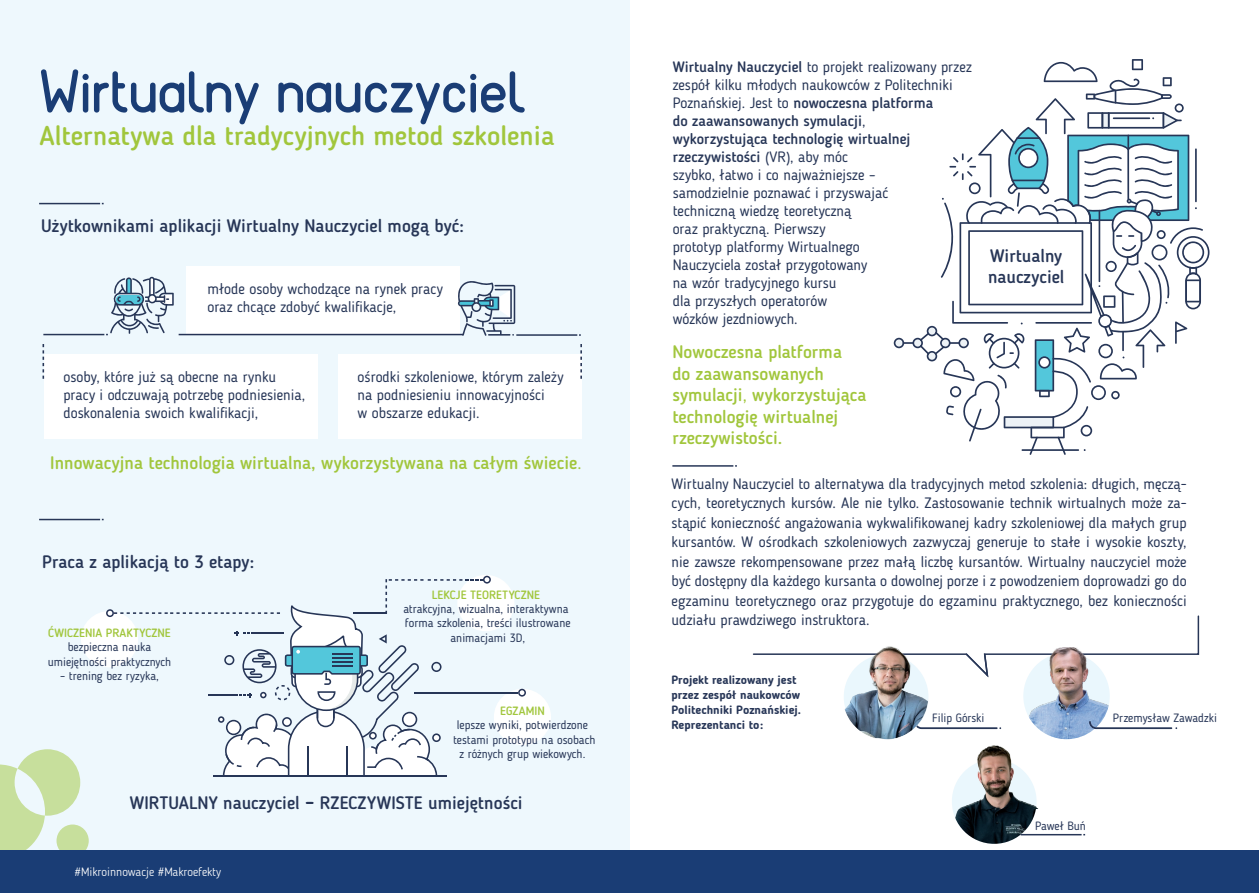
<style>
.page{position:relative;width:1259px;height:893px;background:#fff}
.page>*{position:absolute;margin:0;border:0;box-sizing:border-box;transform-origin:0 0}
.t1{font:700 60px "Reef";color:#1a3d75}
.t2{font:500 27px "Blogger Sans";color:#a1c63c}
.t3{font:500 18px/21.6px "Blogger Sans";color:#a1c63c}
.t4{font:500 18px/21.6px "Blogger Sans";color:#273657}
.t5{font:15px/18px "Blogger Sans";color:#273657}
.t6{font:12px/14.4px "Blogger Sans";color:#273657;text-align:center}
.t7{font:700 12px/15px "Blogger Sans";color:#273657}
.t8{font:500 12px "Blogger Sans";color:#a1c63c}
.t9{font:300 12px "Blogger Sans";color:#fff}
.s1{font-weight:400}
.s2{font-weight:500;color:#a1c63c}
.s3{font-weight:500}
</style>
<div class="page">
<div style="left:0;top:0;width:629px;height:893px;background:#eef8fd"></div>
<svg style="left:0;top:749px;width:80px;height:102px"></svg>
<svg style="left:56px;top:824px;width:33px;height:33px"></svg>
<div style="left:0;top:851px;width:1259px;height:42px;background:#1a3d75"></div>
<div style="left:81px;top:611px;width:57px;height:56px;background:#fff;border-radius:50%"></div>
<div style="left:186px;top:267px;width:273px;height:67px;background:#fff"></div>
<div style="left:44px;top:354px;width:273px;height:85px;background:#fff"></div>
<div style="left:338px;top:354px;width:244px;height:85px;background:#fff"></div>
<div style="left:494px;top:689px;width:57px;height:56px;background:#fff;border-radius:50%"></div>
<div style="left:457px;top:575px;width:57px;height:56px;background:#fff;border-radius:50%"></div>
<svg style="left:457px;top:280px;width:58px;height:56px"></svg>
<hr style="left:672px;top:465px;width:61px;height:2px;background:#273657">
<hr style="left:39px;top:519px;width:61px;height:1px;background:#273657">
<hr style="left:39px;top:203px;width:61px;height:1px;background:#273657">
<hr style="left:43px;top:334px;width:61px;height:1px;background:#273657">
<svg style="left:106px;top:276px;width:68px;height:59px"></svg>
<hr style="left:516px;top:334px;width:61px;height:2px;background:#273657">
<svg style="left:752px;top:615px;width:447px;height:63px"></svg>
<svg style="left:893px;top:59px;width:316px;height:396px"></svg>
<img style="left:1023px;top:684px;width:85px;height:55px">
<svg style="left:944px;top:727px;width:57px;height:2px"></svg>
<svg style="left:1089px;top:721px;width:88px;height:8px"></svg>
<img style="left:1007px;top:647px;width:101px;height:37px">
<div style="left:106px;top:609px;width:8px;height:8px;border:1px solid #253255;border-radius:50%"></div>
<div style="left:518px;top:689px;width:8px;height:8px;border:1px solid #253255;border-radius:50%"></div>
<div style="left:483px;top:576px;width:8px;height:8px;border:1px solid #253255;border-radius:50%"></div>
<hr style="left:466px;top:692px;width:30px;height:1px;background:#273657">
<hr style="left:488px;top:692px;width:30px;height:1px;background:#273657">
<svg style="left:43px;top:344px;width:1px;height:35px"></svg>
<svg style="left:580px;top:344px;width:2px;height:35px"></svg>
<svg style="left:114px;top:579px;width:369px;height:198px"></svg>
<img style="left:819px;top:635px;width:125px;height:105px">
<hr style="left:179px;top:334px;width:284px;height:1px;background:#253255">
<img style="left:952px;top:759px;width:84px;height:85px;border-radius:42px">
<img style="left:921px;top:736px;width:151px;height:73px">
<hr style="left:1020px;top:834px;width:61px;height:1px;background:#273657">
<h1 class="t1" style="left:39px;top:53px;width:487px">Wirtualny nauczyciel</h1>
<h2 class="t2" style="left:39px;top:119px;width:517px">Alternatywa dla tradycyjnych metod szkolenia</h2>
<p class="t4" style="left:41px;top:214px;width:424px">Użytkownikami aplikacji Wirtualny Nauczyciel mogą być:</p>
<p class="t5" style="left:207px;top:280px;width:237px">młode osoby wchodzące na rynek pracy oraz chcące zdobyć kwalifikacje,</p>
<p class="t5" style="left:63px;top:367px;width:243px">osoby, które już są obecne na rynku pracy i odczuwają potrzebę podniesienia, doskonalenia swoich kwalifikacji,</p>
<p class="t5" style="left:358px;top:367px;width:208px">ośrodki szkoleniowe, którym zależy na podniesieniu innowacyjności<br>w obszarze edukacji.</p>
<p class="t3" style="left:50px;top:451px;width:533px">Innowacyjna technologia wirtualna, wykorzystywana na całym świecie<span class="s1">.</span></p>
<p class="t4" style="left:42px;top:551px;width:214px">Praca z aplikacją to 3 etapy:</p>
<p class="t8" style="left:48px;top:625px;width:124px">ĆWICZENIA PRAKTYCZNE</p>
<p class="t6" style="left:48px;top:640px;width:125px">bezpieczna nauka umiejętności praktycznych</p>
<p class="t6" style="left:60px;top:669px;width:100px">– trening bez ryzyka,</p>
<p class="t8" style="left:432px;top:587px;width:110px">LEKCJE TEORETYCZNE</p>
<p class="t6" style="left:403px;top:602px;width:169px">atrakcyjna, wizualna, interaktywna forma szkolenia, treści ilustrowane animacjami 3D,</p>
<p class="t8" style="left:500px;top:703px;width:46px">EGZAMIN</p>
<p class="t6" style="left:453px;top:718px;width:144px">lepsze wyniki, potwierdzone testami prototypu na osobach z różnych grup wiekowych.</p>
<p class="t4" style="left:130px;top:791px;width:394px">WIRTUALNY nauczyciel = RZECZYWISTE umiejętności</p>
<p class="t9" style="left:43px;top:864px;width:180px"><span class="s2">34</span> | #Mikroinnowacje #Makroefekty</p>
<p class="t5" style="left:672px;top:57px;width:301px"><span class="s3">Wirtualny Nauczyciel</span> to projekt realizowany przez zespół kilku młodych naukowców z Politechniki Poznańskiej. Jest to <span class="s3">nowoczesna platforma<br>do zaawansowanych symulacji</span>,<br><span class="s3">wykorzystująca technologię wirtualnej rzeczywistości</span> (VR), aby móc<br>szybko, łatwo i co najważniejsze –<br>samodzielnie poznawać i przyswajać<br>techniczną wiedzę teoretyczną<br>oraz praktyczną. Pierwszy<br>prototyp platformy Wirtualnego<br>Nauczyciela został przygotowany<br>na wzór tradycyjnego kursu<br>dla przyszłych operatorów<br>wózków jezdniowych.</p>
<p class="t3" style="left:672px;top:341px;width:195px">Nowoczesna platforma<br>do zaawansowanych symulacji<span class="s1">,</span> wykorzystująca technologię wirtualnej rzeczywistości.</p>
<p class="t4" style="left:988px;top:245px;width:78px">Wirtualny nauczyciel</p>
<p class="t5" style="left:671px;top:474px;width:516px;line-height:19.5px;text-align:justify">Wirtualny Nauczyciel to alternatywa dla tradycyjnych metod szkolenia: długich, męczą&shy;cych, teoretycznych kursów. Ale nie tylko. Zastosowanie technik wirtualnych może za&shy;stąpić konieczność angażowania wykwalifikowanej kadry szkoleniowej dla małych grup kursantów. W ośrodkach szkoleniowych zazwyczaj generuje to stałe i wysokie koszty, nie zawsze rekompensowane przez małą liczbę kursantów. Wirtualny nauczyciel może być dostępny dla każdego kursanta o dowolnej porze i z powodzeniem doprowadzi go do egzaminu teoretycznego oraz przygotuje do egzaminu praktycznego, bez konieczności udziału prawdziwego instruktora.</p>
<p class="t7" style="left:671px;top:672px;width:131px">Projekt realizowany jest przez zespół naukowców<br>Politechniki Poznańskiej.<br>Reprezentanci to:</p>
<p class="t6" style="left:932px;top:711px;width:54px">Filip Górski</p>
<p class="t6" style="left:1113px;top:711px;width:105px">Przemysław Zawadzki</p>
<p class="t6" style="left:1035px;top:819px;width:53px">Paweł Buń</p>
</div>
